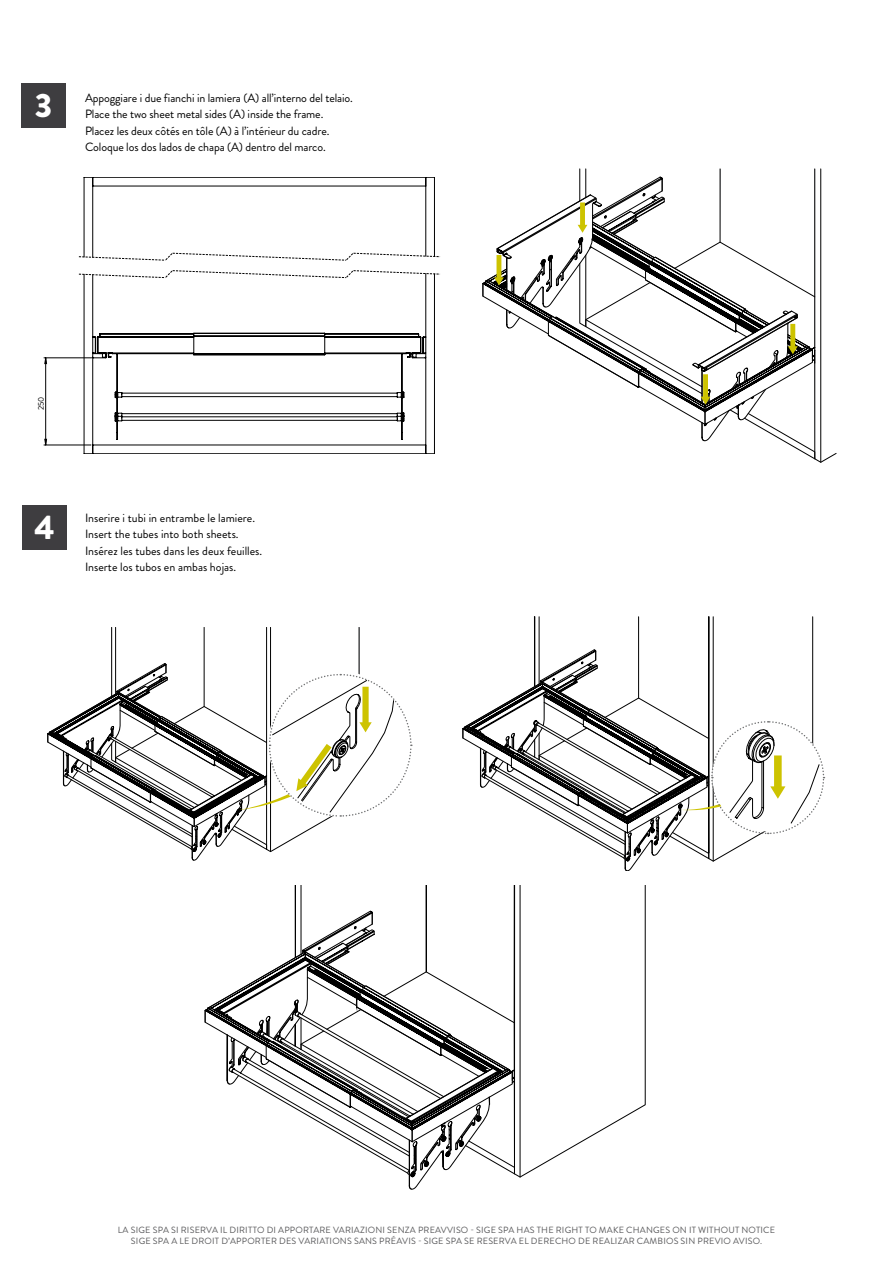
<style>
.page{position:relative;width:893px;height:1263px;background:#fff}
.page>*{position:absolute;margin:0;border:0;box-sizing:border-box;transform-origin:0 0}
.t1{font:900 33.75px "Brandon Grotesque";color:#fff}
.t2{font:12px/16.5px "Brandon Grotesque";letter-spacing:-.01em;color:#000}
.t3{font:9px/10.8px "Brandon Grotesque";letter-spacing:.02em;color:#58585a;text-align:center}
.t4{font:8.1px "Brandon Grotesque";color:#000}
</style>
<div class="page">
<div style="left:22px;top:505px;width:45px;height:45px;background:#3e3d40"></div>
<svg style="left:204px;top:885px;width:441px;height:305px"></svg>
<div style="left:21px;top:83px;width:45px;height:45px;background:#3e3d40"></div>
<svg style="left:84px;top:177px;width:351px;height:277px"></svg>
<svg style="left:78px;top:270px;width:362px;height:8px"></svg>
<svg style="left:78px;top:253px;width:362px;height:8px"></svg>
<hr style="left:44px;top:358px;width:48px;height:1px;background:#000">
<hr style="left:44px;top:445px;width:47px;height:1px;background:#000">
<svg style="left:44px;top:357px;width:3px;height:88px"></svg>
<svg style="left:482px;top:168px;width:355px;height:295px"></svg>
<svg style="left:47px;top:627px;width:366px;height:233px"></svg>
<svg style="left:462px;top:616px;width:363px;height:255px"></svg>
<h1 class="t1" style="left:35px;top:82px;width:19px">3</h1>
<p class="t2" style="left:85px;top:90px;width:269px">Appoggiare i due fianchi in lamiera (A) all’interno del telaio.<br>Place the two sheet metal sides (A) inside the frame.<br>Placez les deux côtés en tôle (A) à l’intérieur du cadre.<br>Coloque los dos lados de chapa (A) dentro del marco.</p>
<p class="t4" style="left:36px;top:410px;width:15px;rotate:-90deg">250</p>
<h1 class="t1" style="left:35px;top:503px;width:22px">4</h1>
<p class="t2" style="left:85px;top:509px;width:179px">Inserire i tubi in entrambe le lamiere.<br>Insert the tubes into both sheets.<br>Insérez les tubes dans les deux feuilles.<br>Inserte los tubos en ambas hojas.</p>
<p class="t3" style="left:118px;top:1224px;width:659px">LA SIGE SPA SI RISERVA IL DIRITTO DI APPORTARE VARIAZIONI SENZA PREAVVISO - SIGE SPA HAS THE RIGHT TO MAKE CHANGES ON IT WITHOUT NOTICE<br>SIGE SPA A LE DROIT D’APPORTER DES VARIATIONS SANS PRÉAVIS - SIGE SPA SE RESERVA EL DERECHO DE REALIZAR CAMBIOS SIN PREVIO AVISO.</p>
</div>
